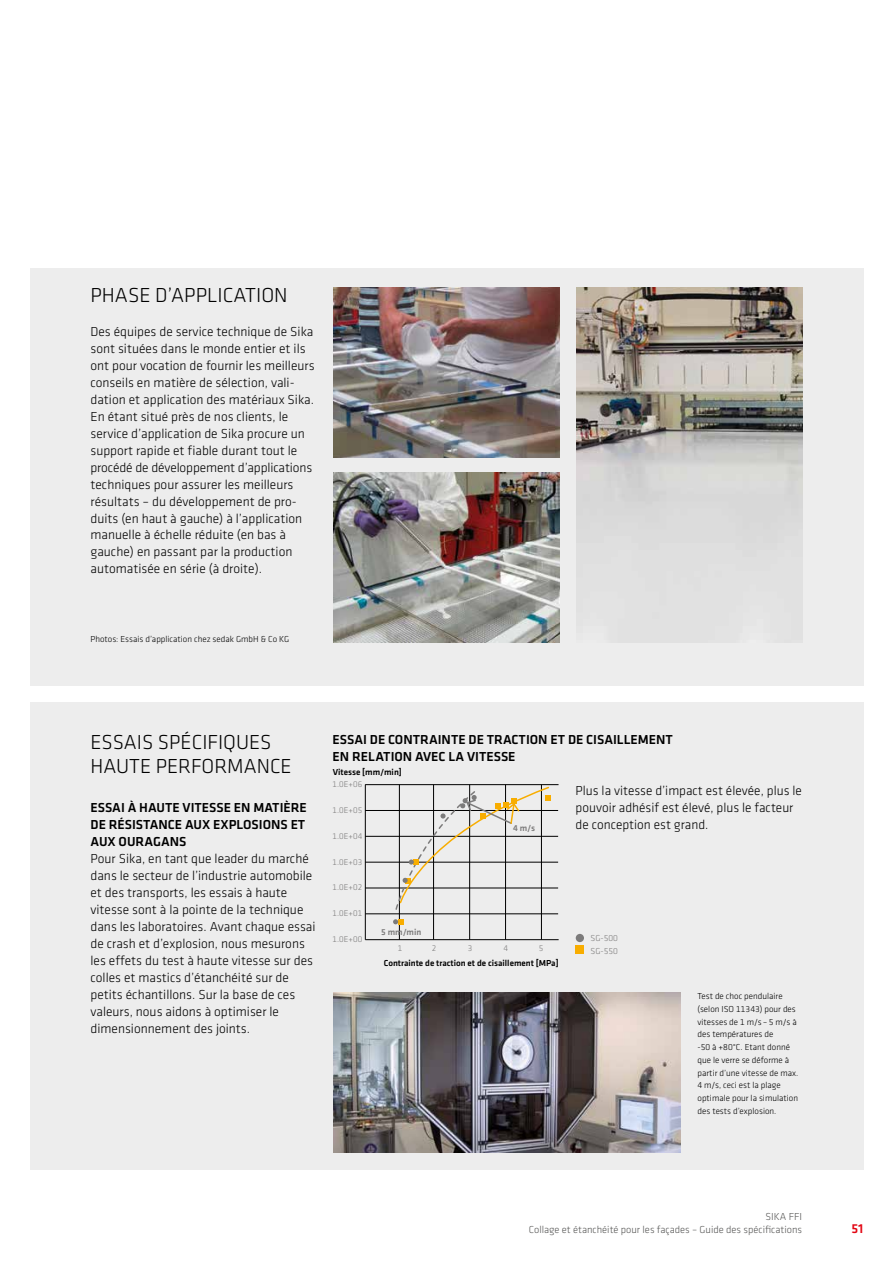
<style>
.page{position:relative;width:893px;height:1263px;background:#fff}
.page>*{position:absolute;margin:0;border:0;box-sizing:border-box;transform-origin:0 0}
.t1{font:300 21px/24px "Klavika";color:#000}
.t2{font:300 13.5px/17px "Klavika";color:#000}
.t3{font:500 13.5px/17px "Klavika";color:#000;text-align:justify}
.t4{font:500 13.5px "Klavika";color:#e30613}
.t5{font:300 10.5px/12.6px "Klavika";color:#575756;text-align:right}
.t6{font:300 9px/12.8px "Klavika";color:#000}
.t7{font:500 9px "Klavika";color:#000}
.t8{font:300 9px/12.8px "Klavika";color:#7c7b7b}
.t9{font:500 9px "Klavika";color:#7c7b7b}
.t10{font:300 8.7px "Klavika";color:#7c7b7b}
</style>
<div class="page">
<div style="left:30px;top:702px;width:833px;height:467px;background:#ededed"></div>
<div style="left:30px;top:268px;width:833px;height:417px;background:#ededed"></div>
<img style="left:333px;top:992px;width:348px;height:160px">
<img style="left:333px;top:287px;width:226px;height:171px">
<img style="left:333px;top:472px;width:226px;height:170px">
<img style="left:577px;top:287px;width:226px;height:355px">
<hr style="left:541px;top:785px;width:1px;height:154px;background:#000">
<hr style="left:365px;top:939px;width:194px;height:1px;background:#000">
<hr style="left:365px;top:784px;width:194px;height:1px;background:#000">
<hr style="left:365px;top:810px;width:193px;height:1px;background:#000">
<hr style="left:365px;top:862px;width:193px;height:1px;background:#000">
<hr style="left:365px;top:836px;width:193px;height:1px;background:#000">
<hr style="left:365px;top:888px;width:193px;height:1px;background:#000">
<hr style="left:365px;top:913px;width:193px;height:1px;background:#000">
<hr style="left:469px;top:785px;width:1px;height:154px;background:#000">
<hr style="left:505px;top:785px;width:1px;height:154px;background:#000">
<hr style="left:433px;top:785px;width:1px;height:154px;background:#000">
<hr style="left:399px;top:785px;width:1px;height:154px;background:#000">
<hr style="left:365px;top:784px;width:1px;height:156px;background:#000">
<svg style="left:393px;top:919px;width:10px;height:5px"></svg>
<svg style="left:395px;top:786px;width:156px;height:125px"></svg>
<div style="left:576px;top:946px;width:8px;height:8px;background:#f8ad00"></div>
<div style="left:576px;top:934px;width:8px;height:8px;background:#7c7b7b;border-radius:50%"></div>
<h1 class="t1" style="left:91px;top:283px;width:199px">PHASE D’APPLICATION</h1>
<p class="t2" style="left:91px;top:323px;width:226px">Des équipes de service technique de Sika sont situées dans le monde entier et ils ont pour vocation de fournir les meilleurs conseils en matière de sélection, vali&shy;dation et application des matériaux Sika.<br>En étant situé près de nos clients, le service d’application de Sika procure un support rapide et fiable durant tout le procédé de développement d’applications techniques pour assurer les meilleurs résultats – du développement de pro&shy;duits (en haut à gauche) à l’application manuelle à échelle réduite (en bas à gauche) en passant par la production automatisée en série (à droite).</p>
<p class="t6" style="left:91px;top:633px;width:200px">Photos: Essais d’application chez sedak GmbH &amp; Co KG</p>
<h1 class="t1" style="left:91px;top:730px;width:203px">ESSAIS SPÉCIFIQUES<br>HAUTE PERFORMANCE</h1>
<p class="t3" style="left:91px;top:799px;width:218px">ESSAI À HAUTE VITESSE EN MATIÈRE DE RÉSISTANCE AUX EXPLOSIONS ET AUX OURAGANS</p>
<p class="t2" style="left:91px;top:850px;width:226px">Pour Sika, en tant que leader du marché dans le secteur de l’industrie automobile et des transports, les essais à haute vitesse sont à la pointe de la technique dans les laboratoires. Avant chaque essai de crash et d’explosion, nous mesurons les effets du test à haute vitesse sur des colles et mastics d’étanchéité sur de petits échantillons. Sur la base de ces valeurs, nous aidons à optimiser le dimensionnement des joints.</p>
<p class="t3" style="left:333px;top:731px;width:342px">ESSAI DE CONTRAINTE DE TRACTION ET DE CISAILLEMENT<br>EN RELATION AVEC LA VITESSE</p>
<p class="t10" style="left:333px;top:779px;width:31px">1.0E+06</p>
<p class="t10" style="left:333px;top:805px;width:31px">1.0E+05</p>
<p class="t7" style="left:333px;top:766px;width:71px">Vitesse [mm/min]</p>
<p class="t2" style="left:576px;top:782px;width:228px">Plus la vitesse d’impact est élevée, plus le pouvoir adhésif est élevé, plus le facteur de conception est grand.</p>
<p class="t9" style="left:513px;top:822px;width:23px">4 m/s</p>
<p class="t10" style="left:333px;top:831px;width:31px">1.0E+04</p>
<p class="t10" style="left:333px;top:856px;width:31px">1.0E+03</p>
<p class="t10" style="left:333px;top:882px;width:31px">1.0E+02</p>
<p class="t10" style="left:333px;top:908px;width:31px">1.0E+01</p>
<p class="t10" style="left:333px;top:934px;width:31px">1.0E+00</p>
<p class="t9" style="left:381px;top:926px;width:42px">5 mm/min</p>
<p class="t10" style="left:398px;top:943px;width:6px">1</p>
<p class="t10" style="left:432px;top:943px;width:6px">2</p>
<p class="t10" style="left:468px;top:943px;width:6px">3</p>
<p class="t10" style="left:503px;top:943px;width:6px">4</p>
<p class="t10" style="left:539px;top:943px;width:6px">5</p>
<p class="t7" style="left:384px;top:957px;width:176px">Contrainte de traction et de cisaillement [MPa]</p>
<p class="t8" style="left:590px;top:932px;width:29px">SG-500<br>SG-550</p>
<p class="t6" style="left:697px;top:989px;width:102px">Test de choc pendulaire (selon ISO 11343) pour des vitesses de 1 m/s–5 m/s à des températures de<br>-50 à +80°C. Etant donné que le verre se déforme à partir d’une vitesse de max.<br>4 m/s, ceci est la plage optimale pour la simulation des tests d’explosion.</p>
<p class="t5" style="left:529px;top:1210px;width:275px">SIKA FFI<br>Collage et étanchéité pour les façades – Guide des spécifications</p>
<p class="t4" style="left:851px;top:1219px;width:13px">51</p>
</div>
